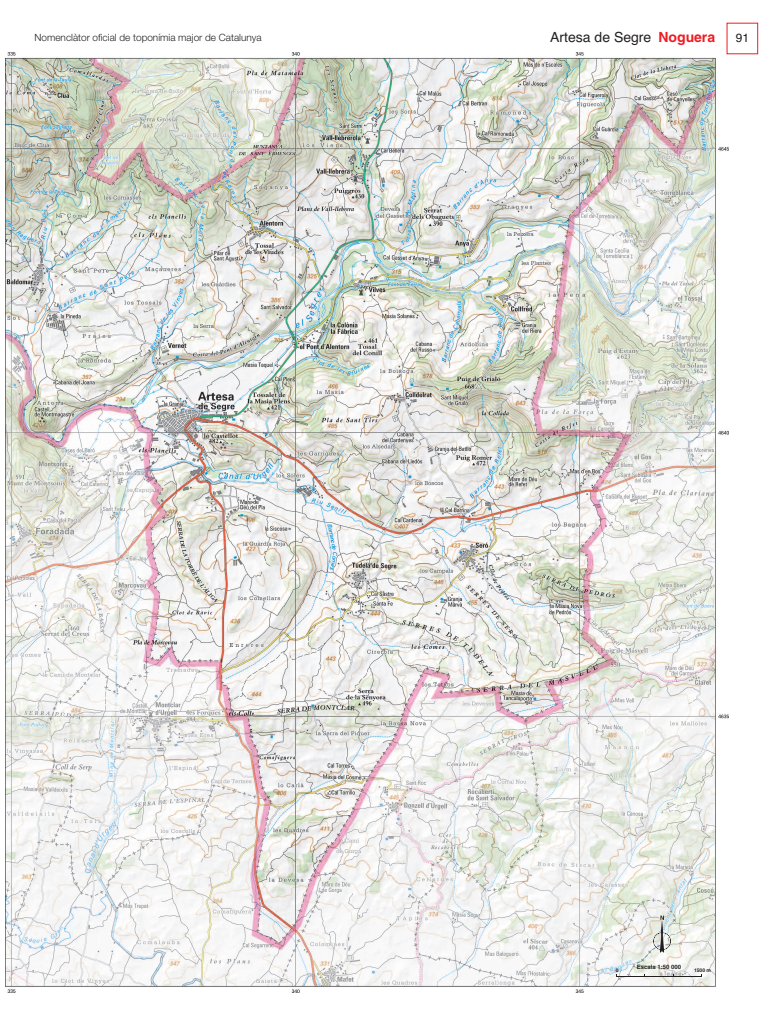
<style>
.page{position:relative;width:766px;height:1035px;background:#fff}
.page>*{position:absolute;margin:0;border:0;box-sizing:border-box;transform-origin:0 0}
.t1{font:14px "Helvetica";color:#231f20}
.t2{font:12px "Helvetica";color:#231f20}
.t3{font:300 10px "Helvetica Neue";color:#231f20}
.t4{font:700 6px "Helvetica";color:#231f20}
.t5{font:700 5px "Helvetica";color:#231f20}
.s1{font-weight:700;color:#ee1d23}
</style>
<div class="page">
<img style="left:5px;top:52px;width:723px;height:940px">
<hr style="left:616px;top:976px;width:85px;height:1px;background:#231f20">
<svg style="left:653px;top:915px;width:17px;height:37px"></svg>
<p class="t3" style="left:35px;top:34px;width:228px">Nomenclàtor oficial de toponímia major de Catalunya</p>
<p class="t1" style="left:550px;top:29px;width:166px">Artesa de Segre <span class="s1">Noguera</span></p>
<p class="t2" style="left:735px;top:31px;width:15px">91</p>
<p class="t4" style="left:636px;top:963px;width:46px">Escala 1:50 000</p>
<p class="t5" style="left:615px;top:967px;width:4px">0</p>
<p class="t5" style="left:693px;top:967px;width:18px">1500 m</p>
</div>
